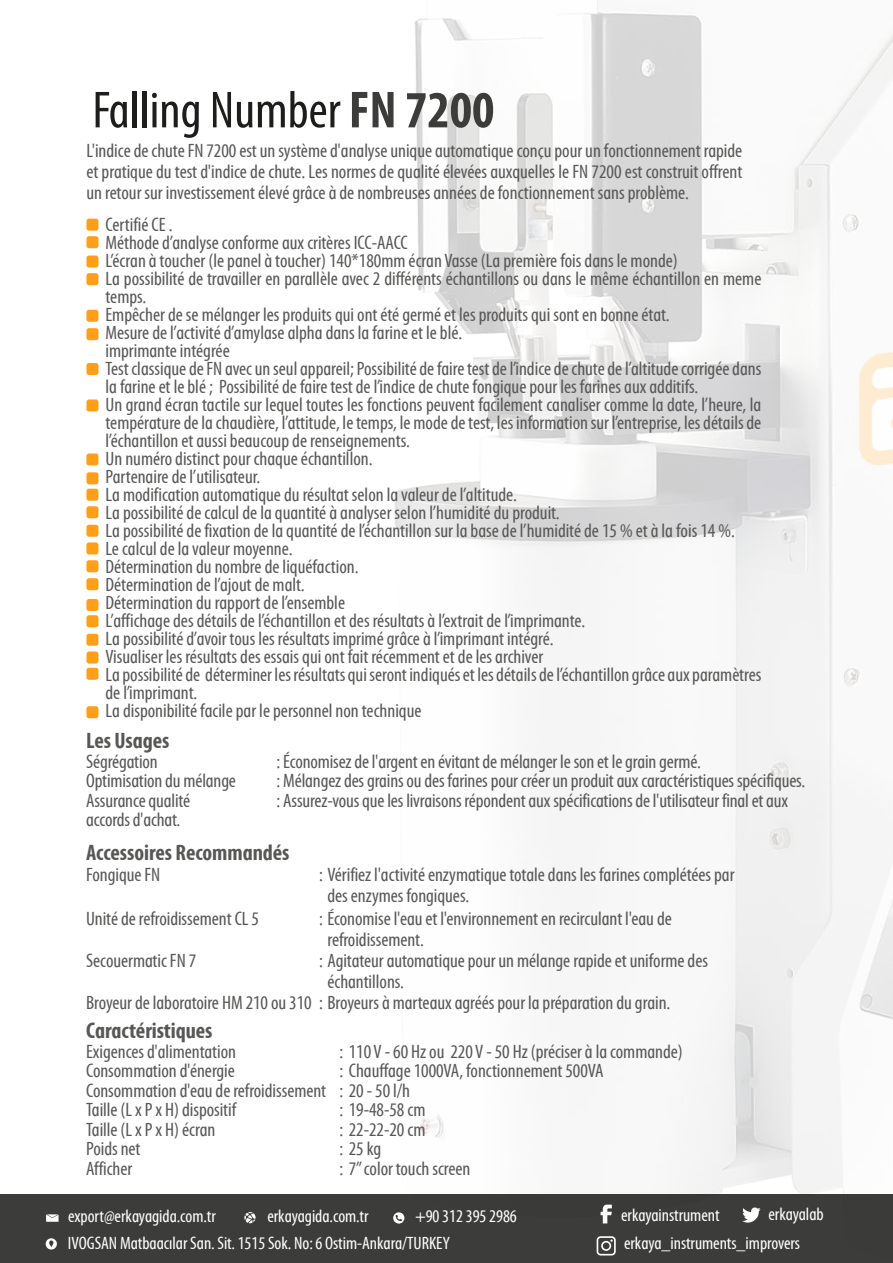
<style>
.page{position:relative;width:893px;height:1263px;background:#fff}
.page>*{position:absolute;margin:0;border:0;box-sizing:border-box;transform-origin:0 0}
.t1{font:condensed 52.5px "CHP";color:#1d1d1b}
.t2{font:700 condensed 22.5px "CHP";letter-spacing:-.005em;color:#575756}
.t3{font:condensed 19.5px/18px "CHP";color:#575756}
.t4{font:condensed 18px "CHP";color:#fff}
.s1{font-weight:700;color:#3c3c3b}
</style>
<div class="page">
<img style="left:395px;top:0;width:498px;height:1195px">
<svg style="left:86px;top:219px;width:12px;height:29px"></svg>
<svg style="left:86px;top:255px;width:12px;height:30px"></svg>
<svg style="left:86px;top:310px;width:12px;height:12px"></svg>
<svg style="left:86px;top:525px;width:12px;height:29px"></svg>
<svg style="left:86px;top:560px;width:12px;height:12px"></svg>
<svg style="left:86px;top:578px;width:12px;height:12px"></svg>
<svg style="left:86px;top:599px;width:12px;height:28px"></svg>
<svg style="left:86px;top:634px;width:12px;height:46px"></svg>
<svg style="left:86px;top:706px;width:12px;height:12px"></svg>
<svg style="left:86px;top:472px;width:12px;height:46px"></svg>
<svg style="left:86px;top:453px;width:12px;height:12px"></svg>
<svg style="left:86px;top:399px;width:12px;height:12px"></svg>
<svg style="left:86px;top:363px;width:12px;height:12px"></svg>
<svg style="left:86px;top:328px;width:12px;height:12px"></svg>
<div style="left:0;top:1195px;width:893px;height:68px;background:#3c3c3b"></div>
<svg style="left:597px;top:1236px;width:19px;height:19px"></svg>
<svg style="left:601px;top:1204px;width:11px;height:19px"></svg>
<svg style="left:742px;top:1207px;width:19px;height:16px"></svg>
<svg style="left:244px;top:1212px;width:12px;height:11px"></svg>
<svg style="left:46px;top:1214px;width:13px;height:8px"></svg>
<svg style="left:46px;top:1238px;width:11px;height:11px"></svg>
<svg style="left:393px;top:1212px;width:11px;height:11px"></svg>
<h1 class="t1" style="left:92px;top:82px;width:403px">Falling Number <span class="s1">FN 7200</span></h1>
<p class="t3" style="left:86px;top:141px;width:657px;line-height:21px;text-align:justify">L'indice de chute FN 7200 est un système d'analyse unique automatique conçu pour un fonctionnement rapide et pratique du test d'indice de chute. Les normes de qualité élevées auxquelles le FN 7200 est construit offrent un retour sur investissement élevé grâce à de nombreuses années de fonctionnement sans problème.</p>
<p class="t3" style="left:105px;top:216px;width:657px">Certifié CE .<br>Méthode d’analyse conforme aux critères ICC-AACC<br>L’écran à toucher (le panel à toucher) 140*180mm écran Vasse (La première fois dans le monde)<br>La possibilité de travailler en parallèle avec 2 différents échantillons ou dans le même échantillon en meme temps.<br>Empêcher de se mélanger les produits qui ont été germé et les produits qui sont en bonne état.<br>Mesure de l’activité d’amylase alpha dans la farine et le blé.<br>imprimante intégrée<br>Test classique de FN avec un seul appareil; Possibilité de faire test de l’indice de chute de l’altitude corrigée dans la farine et le blé ; Possibilité de faire test de l’indice de chute fongique pour les farines aux additifs.<br>Un grand écran tactile sur lequel toutes les fonctions peuvent facilement canaliser comme la date, l’heure, la température de la chaudière, l’attitude, le temps, le mode de test, les information sur l’entreprise, les détails de l’échantillon et aussi beaucoup de renseignements.<br>Un numéro distinct pour chaque échantillon.<br>Partenaire de l’utilisateur.<br>La modification automatique du résultat selon la valeur de l’altitude.<br>La possibilité de calcul de la quantité à analyser selon l’humidité du produit.<br>La possibilité de fixation de la quantité de l’échantillon sur la base de l’humidité de 15 % et à la fois 14 %.<br>Le calcul de la valeur moyenne.<br>Détermination du nombre de liquéfaction.<br>Détermination de l’ajout de malt.<br>Détermination du rapport de l’ensemble<br>L’affichage des détails de l’échantillon et des résultats à l’extrait de l’imprimante.<br>La possibilité d’avoir tous les résultats imprimé grâce à l’imprimant intégré.<br>Visualiser les résultats des essais qui ont fait récemment et de les archiver<br>La possibilité de déterminer les résultats qui seront indiqués et les détails de l’échantillon grâce aux paramètres de l’imprimant.<br>La disponibilité facile par le personnel non technique</p>
<p class="t2" style="left:86px;top:728px;width:85px">Les Usages</p>
<p class="t3" style="left:86px;top:753px;width:73px">Ségrégation</p>
<p class="t3" style="left:277px;top:753px;width:426px">: Économisez de l'argent en évitant de mélanger le son et le grain germé.</p>
<p class="t3" style="left:86px;top:772px;width:151px">Optimisation du mélange</p>
<p class="t3" style="left:277px;top:772px;width:530px">: Mélangez des grains ou des farines pour créer un produit aux caractéristiques spécifiques.</p>
<p class="t3" style="left:86px;top:792px;width:105px">Assurance qualité</p>
<p class="t3" style="left:277px;top:792px;width:513px">: Assurez-vous que les livraisons répondent aux spécifications de l'utilisateur final et aux</p>
<p class="t3" style="left:86px;top:811px;width:96px">accords d'achat.</p>
<p class="t2" style="left:86px;top:840px;width:205px">Accessoires Recommandés</p>
<p class="t3" style="left:86px;top:866px;width:76px">Fongique FN</p>
<p class="t3" style="left:327px;top:864px;width:409px;line-height:21px;text-indent:-8px">: Vérifiez l'activité enzymatique totale dans les farines complétées par des enzymes fongiques.</p>
<p class="t3" style="left:86px;top:909px;width:174px">Unité de refroidissement CL 5</p>
<p class="t3" style="left:327px;top:908px;width:346px;line-height:21px;text-indent:-8px">: Économise l'eau et l'environnement en recirculant l'eau de refroidissement.</p>
<p class="t3" style="left:86px;top:951px;width:112px">Secouermatic FN 7</p>
<p class="t3" style="left:319px;top:951px;width:390px">: Agitateur automatique pour un mélange rapide et uniforme des</p>
<p class="t3" style="left:327px;top:972px;width:78px">échantillons.</p>
<p class="t3" style="left:86px;top:993px;width:586px">Broyeur de laboratoire HM 210 ou 310 : Broyeurs à marteaux agréés pour la préparation du grain.</p>
<p class="t2" style="left:86px;top:1018px;width:128px">Caractéristiques</p>
<p class="t3" style="left:86px;top:1043px;width:151px">Exigences d'alimentation</p>
<p class="t3" style="left:339px;top:1043px;width:345px">: 110 V - 60 Hz ou 220 V - 50 Hz (préciser à la commande)</p>
<p class="t3" style="left:86px;top:1062px;width:150px">Consommation d'énergie</p>
<p class="t3" style="left:86px;top:1061px;width:519px;line-height:19.5px;text-indent:253px">: Chauffage 1000VA, fonctionnement 500VA<br>Consommation d'eau de refroidissement : 20 - 50 l/h<br>Taille (L x P x H) dispositif</p>
<p class="t3" style="left:339px;top:1101px;width:87px">: 19-48-58 cm</p>
<p class="t3" style="left:86px;top:1121px;width:131px">Taille (L x P x H) écran</p>
<p class="t3" style="left:339px;top:1121px;width:87px">: 22-22-20 cm</p>
<p class="t3" style="left:86px;top:1140px;width:56px">Poids net</p>
<p class="t3" style="left:339px;top:1140px;width:43px">: 25 kg</p>
<p class="t3" style="left:86px;top:1160px;width:48px">Afficher</p>
<p class="t3" style="left:339px;top:1160px;width:132px">: 7” color touch screen</p>
<p class="t4" style="left:68px;top:1206px;width:149px">export@erkayagida.com.tr</p>
<p class="t4" style="left:267px;top:1206px;width:103px">erkayagida.com.tr</p>
<p class="t4" style="left:621px;top:1205px;width:100px">erkayainstrument</p>
<p class="t4" style="left:768px;top:1204px;width:57px">erkayalab</p>
<p class="t4" style="left:68px;top:1233px;width:383px">IVOGSAN Matbaacılar San. Sit. 1515 Sok. No: 6 Ostim-Ankara/TURKEY</p>
<p class="t4" style="left:415px;top:1206px;width:103px">+90 312 395 2986</p>
<p class="t4" style="left:624px;top:1233px;width:178px">erkaya_instruments_improvers</p>
</div>
